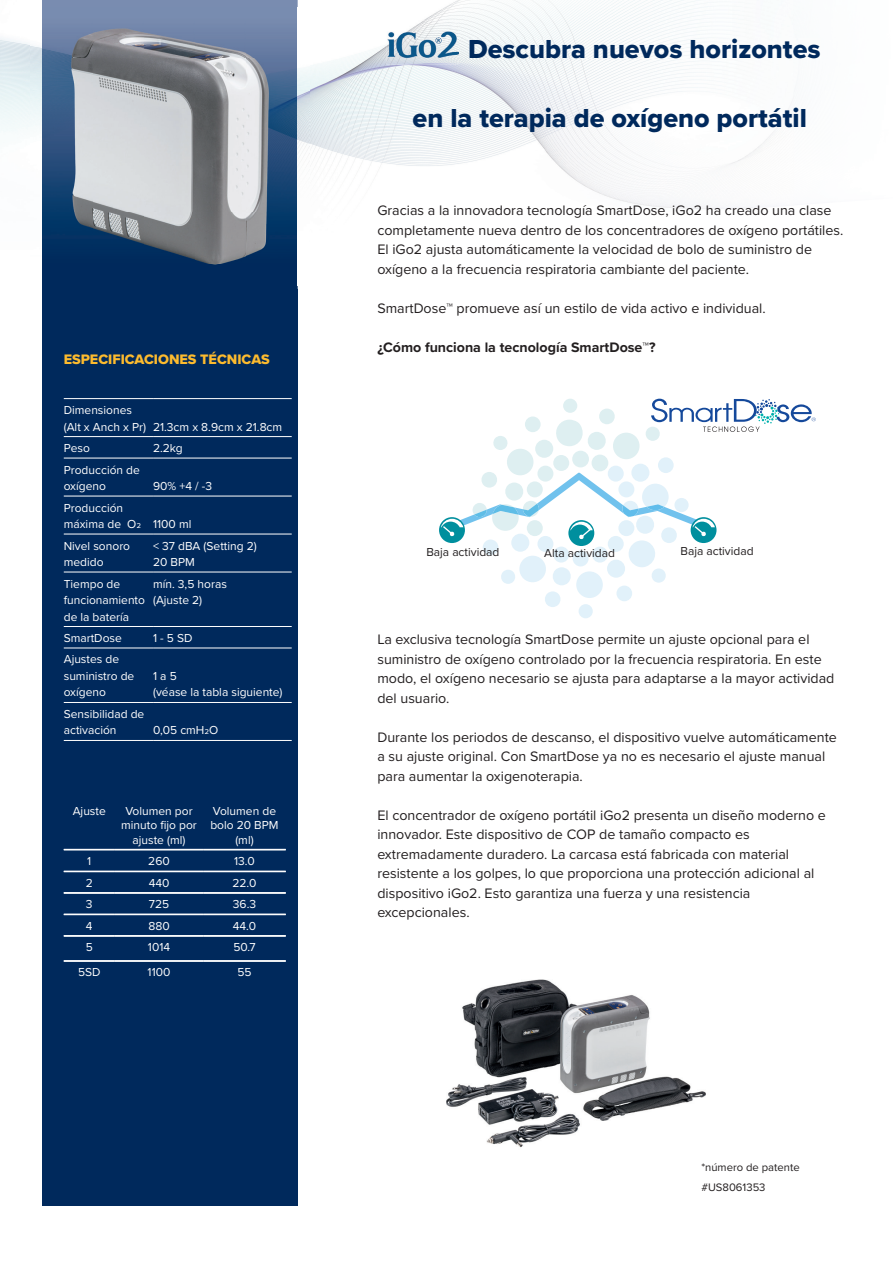
<style>
.page{position:relative;width:893px;height:1263px;background:#fff}
.page>*{position:absolute;margin:0;border:0;box-sizing:border-box;transform-origin:0 0}
.t1{font:27px "Proxima Nova Extrabld";color:#00295c}
.t2{font:14.25px/19.5px "Proxima Nova";color:#231f20}
.t3{font:700 14.25px "Proxima Nova";color:#231f20}
.t4{font:14.25px "Proxima Nova Extrabld";color:#fdbb2e}
.t5{font:12px/16.5px "Proxima Nova";color:#fff}
.t6{font:12px "Proxima Nova";color:#231f20}
.t7{font:11.25px/19.5px "Proxima Nova";color:#231f20}
.s1{font-weight:400}
</style>
<div class="page">
<div style="left:43px;top:0;width:255px;height:1205px;background:#00295c"></div>
<hr style="left:64px;top:398px;width:89px;height:1px;background:#fff">
<hr style="left:153px;top:398px;width:139px;height:1px;background:#fff">
<hr style="left:64px;top:436px;width:89px;height:1px;background:#fff">
<hr style="left:153px;top:436px;width:139px;height:1px;background:#fff">
<hr style="left:64px;top:458px;width:89px;height:1px;background:#fff">
<hr style="left:153px;top:458px;width:139px;height:1px;background:#fff">
<hr style="left:64px;top:496px;width:89px;height:1px;background:#fff">
<hr style="left:153px;top:496px;width:139px;height:1px;background:#fff">
<hr style="left:64px;top:534px;width:89px;height:1px;background:#fff">
<hr style="left:153px;top:534px;width:139px;height:1px;background:#fff">
<hr style="left:64px;top:572px;width:89px;height:1px;background:#fff">
<hr style="left:153px;top:572px;width:139px;height:1px;background:#fff">
<hr style="left:64px;top:626px;width:89px;height:1px;background:#fff">
<hr style="left:153px;top:626px;width:139px;height:1px;background:#fff">
<hr style="left:64px;top:648px;width:89px;height:1px;background:#fff">
<hr style="left:153px;top:648px;width:139px;height:1px;background:#fff">
<hr style="left:64px;top:702px;width:89px;height:1px;background:#fff">
<hr style="left:153px;top:702px;width:139px;height:1px;background:#fff">
<hr style="left:64px;top:740px;width:89px;height:1px;background:#fff">
<hr style="left:153px;top:740px;width:139px;height:1px;background:#fff">
<hr style="left:64px;top:849px;width:51px;height:1px;background:#fff">
<hr style="left:64px;top:850px;width:51px;height:1px;background:#fff">
<hr style="left:115px;top:849px;width:88px;height:1px;background:#fff">
<hr style="left:115px;top:850px;width:88px;height:1px;background:#fff">
<hr style="left:203px;top:849px;width:83px;height:1px;background:#fff">
<hr style="left:203px;top:850px;width:83px;height:1px;background:#fff">
<hr style="left:64px;top:871px;width:51px;height:1px;background:#fff">
<hr style="left:115px;top:871px;width:88px;height:1px;background:#fff">
<hr style="left:203px;top:871px;width:83px;height:1px;background:#fff">
<hr style="left:64px;top:892px;width:51px;height:1px;background:#fff">
<hr style="left:64px;top:893px;width:51px;height:1px;background:#fff">
<hr style="left:115px;top:892px;width:88px;height:1px;background:#fff">
<hr style="left:115px;top:893px;width:88px;height:1px;background:#fff">
<hr style="left:203px;top:892px;width:83px;height:1px;background:#fff">
<hr style="left:203px;top:893px;width:83px;height:1px;background:#fff">
<hr style="left:64px;top:914px;width:51px;height:1px;background:#fff">
<hr style="left:115px;top:914px;width:88px;height:1px;background:#fff">
<hr style="left:203px;top:914px;width:83px;height:1px;background:#fff">
<hr style="left:64px;top:935px;width:51px;height:1px;background:#fff">
<hr style="left:64px;top:936px;width:51px;height:1px;background:#fff">
<hr style="left:115px;top:935px;width:88px;height:1px;background:#fff">
<hr style="left:115px;top:936px;width:88px;height:1px;background:#fff">
<hr style="left:203px;top:935px;width:83px;height:1px;background:#fff">
<hr style="left:203px;top:936px;width:83px;height:1px;background:#fff">
<hr style="left:64px;top:960px;width:51px;height:1px;background:#fff">
<hr style="left:64px;top:961px;width:51px;height:1px;background:#fff">
<hr style="left:115px;top:960px;width:88px;height:1px;background:#fff">
<hr style="left:115px;top:961px;width:88px;height:1px;background:#fff">
<hr style="left:203px;top:960px;width:83px;height:1px;background:#fff">
<hr style="left:203px;top:961px;width:83px;height:1px;background:#fff">
<img style="left:0;top:0;width:788px;height:263px">
<img style="left:458px;top:38px;width:330px;height:20px">
<div style="left:576px;top:571px;width:27px;height:27px;background:#e1f1fa;border-radius:50%"></div>
<div style="left:616px;top:586px;width:16px;height:15px;background:#e1f1fa;border-radius:50%"></div>
<div style="left:579px;top:604px;width:14px;height:14px;background:#e1f1fa;border-radius:50%"></div>
<svg style="left:545px;top:591px;width:16px;height:16px"></svg>
<svg style="left:439px;top:517px;width:26px;height:26px"></svg>
<svg style="left:441px;top:399px;width:375px;height:186px"></svg>
<img style="left:387px;top:20px;width:71px;height:45px">
<img style="left:399px;top:38px;width:59px;height:20px">
<img style="left:446px;top:979px;width:260px;height:169px">
<img style="left:42px;top:263px;width:256px;height:23px">
<img style="left:31px;top:7px;width:12px;height:256px">
<img style="left:298px;top:7px;width:11px;height:256px">
<p class="t4" style="left:64px;top:349px;width:208px">ESPECIFICACIONES TÉCNICAS</p>
<p class="t5" style="left:64px;top:401px;width:220px">Dimensiones<br>(Alt x Anch x Pr) 21.3cm x 8.9cm x 21.8cm</p>
<p class="t5" style="left:64px;top:439px;width:28px">Peso</p>
<p class="t5" style="left:153px;top:439px;width:31px">2.2kg</p>
<p class="t5" style="left:64px;top:461px;width:78px">Producción de oxígeno</p>
<p class="t5" style="left:153px;top:477px;width:61px">90% +4 / -3</p>
<p class="t5" style="left:64px;top:499px;width:129px">Producción<br>máxima de O2 1100 ml</p>
<p class="t5" style="left:64px;top:537px;width:68px">Nivel sonoro medido</p>
<p class="t5" style="left:153px;top:537px;width:105px">&lt; 37 dBA (Setting 2)<br>20 BPM</p>
<p class="t5" style="left:64px;top:575px;width:83px">Tiempo de funcionamiento de la batería</p>
<p class="t5" style="left:153px;top:575px;width:75px">mín. 3,5 horas (Ajuste 2)</p>
<p class="t5" style="left:64px;top:629px;width:60px">SmartDose</p>
<p class="t5" style="left:153px;top:629px;width:41px">1 - 5 SD</p>
<p class="t5" style="left:64px;top:651px;width:72px">Ajustes de suministro de oxígeno</p>
<p class="t5" style="left:153px;top:667px;width:131px">1 a 5<br>(véase la tabla siguiente)</p>
<p class="t5" style="left:64px;top:705px;width:82px">Sensibilidad de activación</p>
<p class="t5" style="left:153px;top:722px;width:67px">0,05 cmH2O</p>
<p class="t5" style="left:73px;top:802px;width:35px">Ajuste</p>
<p class="t5" style="left:121px;top:803px;width:77px;line-height:14.4px;text-align:center">Volumen por minuto fijo por ajuste (ml)</p>
<p class="t5" style="left:210px;top:803px;width:70px;line-height:14.4px;text-align:center">Volumen de bolo 20 BPM (ml)</p>
<p class="t5" style="left:87px;top:852px;width:6px">1</p>
<p class="t5" style="left:148px;top:852px;width:23px">260</p>
<p class="t5" style="left:234px;top:852px;width:22px">13.0</p>
<p class="t5" style="left:86px;top:874px;width:9px">2</p>
<p class="t5" style="left:149px;top:874px;width:22px">440</p>
<p class="t5" style="left:232px;top:874px;width:26px">22.0</p>
<p class="t5" style="left:86px;top:896px;width:8px">3</p>
<p class="t5" style="left:149px;top:896px;width:22px">725</p>
<p class="t5" style="left:233px;top:896px;width:25px">36.3</p>
<p class="t5" style="left:86px;top:917px;width:8px">4</p>
<p class="t5" style="left:148px;top:917px;width:23px">880</p>
<p class="t5" style="left:233px;top:917px;width:25px">44.0</p>
<p class="t5" style="left:86px;top:938px;width:9px">5</p>
<p class="t5" style="left:148px;top:938px;width:24px">1014</p>
<p class="t5" style="left:233px;top:938px;width:24px">50.7</p>
<p class="t5" style="left:78px;top:964px;width:24px">5SD</p>
<p class="t5" style="left:148px;top:964px;width:24px">1100</p>
<p class="t5" style="left:237px;top:964px;width:16px">55</p>
<h1 class="t1" style="left:468px;top:29px;width:354px">Descubra nuevos horizontes</h1>
<h1 class="t1" style="left:413px;top:98px;width:396px">en la terapia de oxígeno portátil</h1>
<p class="t2" style="left:377px;top:200px;width:467px">Gracias a la innovadora tecnología SmartDose, iGo2 ha creado una clase completamente nueva dentro de los concentradores de oxígeno portátiles.<br>El iGo2 ajusta automáticamente la velocidad de bolo de suministro de oxígeno a la frecuencia respiratoria cambiante del paciente.</p>
<p class="t2" style="left:377px;top:298px;width:390px">SmartDose™ promueve así un estilo de vida activo e individual.</p>
<p class="t3" style="left:377px;top:337px;width:280px">¿Cómo funciona la tecnología SmartDose<span class="s1">™</span>?</p>
<p class="t6" style="left:426px;top:543px;width:75px">Baja actividad</p>
<p class="t6" style="left:544px;top:544px;width:72px">Alta actividad</p>
<p class="t6" style="left:680px;top:542px;width:75px">Baja actividad</p>
<p class="t2" style="left:377px;top:629px;width:459px">La exclusiva tecnología SmartDose permite un ajuste opcional para el suministro de oxígeno controlado por la frecuencia respiratoria. En este modo, el oxígeno necesario se ajusta para adaptarse a la mayor actividad del usuario.</p>
<p class="t2" style="left:377px;top:727px;width:461px">Durante los periodos de descanso, el dispositivo vuelve automáticamente a su ajuste original. Con SmartDose ya no es necesario el ajuste manual para aumentar la oxigenoterapia.</p>
<p class="t2" style="left:377px;top:805px;width:450px">El concentrador de oxígeno portátil iGo2 presenta un diseño moderno e innovador. Este dispositivo de COP de tamaño compacto es extremadamente duradero. La carcasa está fabricada con material resistente a los golpes, lo que proporciona una protección adicional al dispositivo iGo2. Esto garantiza una fuerza y una resistencia excepcionales.</p>
<p class="t7" style="left:701px;top:1157px;width:100px">*número de patente #US8061353</p>
</div>
